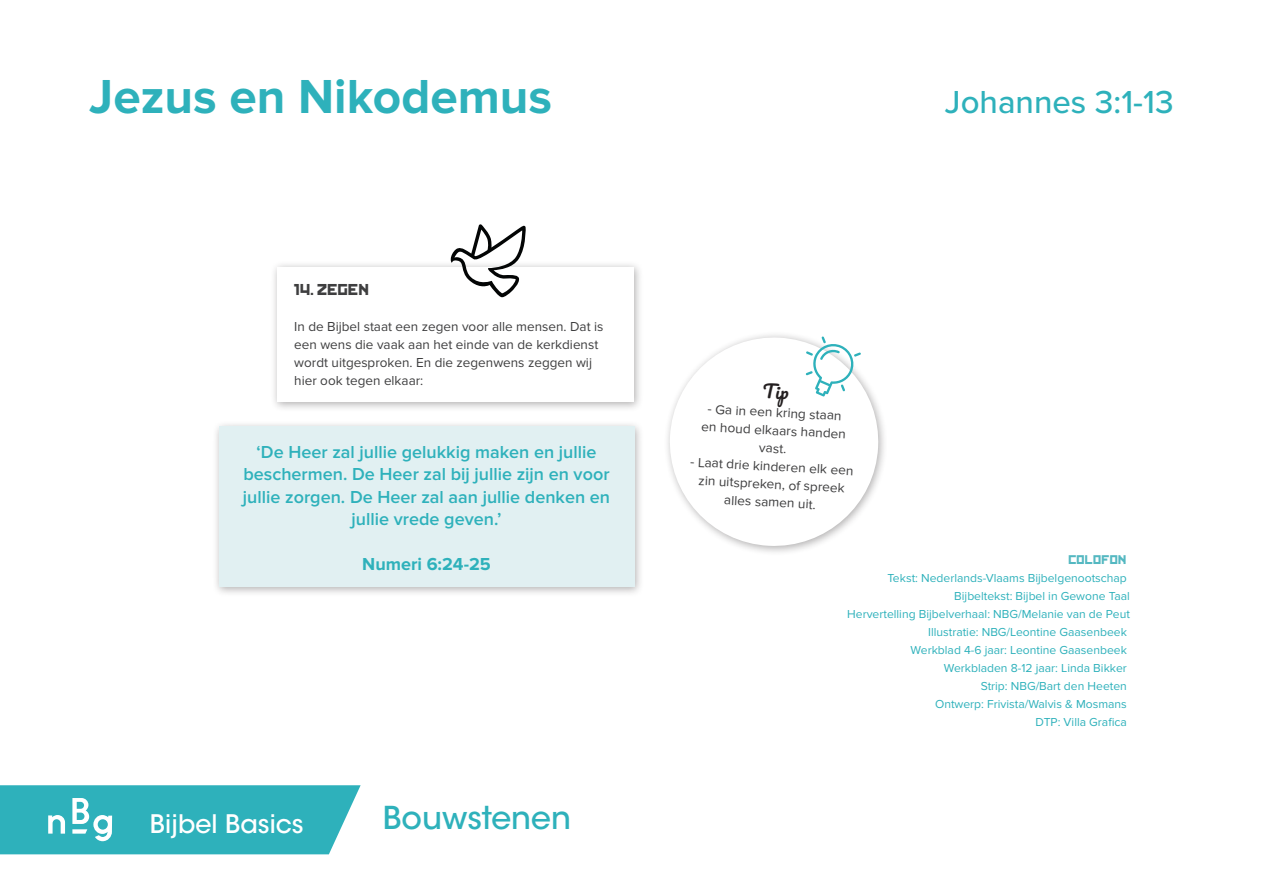
<style>
.page{position:relative;width:1263px;height:893px;background:#fff}
.page>*{position:absolute;margin:0;border:0;box-sizing:border-box;transform-origin:0 0}
.t1{font:700 49.5px "Proxima Nova";color:#2eb1bb}
.t2{font:500 33px "Proxima Nova";color:#2eb1bb}
.t3{font:500 31.35px "ITC Avant Garde Std";color:#2eb1bb}
.t4{font:500 25.35px "ITC Avant Garde Std";color:#fff}
.t5{font:600 18px/22.5px "Proxima Nova";color:#2eb1bb;text-align:center}
.t6{font:700 18px "Proxima Nova";color:#2eb1bb}
.t7{font:15px "Kremlin";color:#3e3e3f}
.t8{font:13.5px/18px "Proxima Nova";color:#3e3e3f;text-align:center}
.t9{font:12px/18px "Proxima Nova";color:#2eb1bb;text-align:right}
.t10{font:12px "Kremlin";color:#54b8c1}
</style>
<div class="page">
<svg style="left:0;top:785px;width:361px;height:69px"></svg>
<div style="left:270px;top:260px;width:374px;height:152px;background:#231f20;opacity:.35"></div>
<div style="left:277px;top:267px;width:357px;height:135px;background:#fff"></div>
<div style="left:212px;top:420px;width:432px;height:177px;background:#231f20;opacity:.35"></div>
<div style="left:219px;top:426px;width:415px;height:161px;background:#e1f0f2"></div>
<svg style="left:667px;top:335px;width:214px;height:214px"></svg>
<svg style="left:806px;top:336px;width:55px;height:61px"></svg>
<svg style="left:451px;top:224px;width:75px;height:73px"></svg>
<svg style="left:763px;top:383px;width:26px;height:25px"></svg>
<h1 class="t1" style="left:89px;top:68px;width:464px">Jezus en Nikodemus</h1>
<p class="t7" style="left:294px;top:284px;width:77px">14. ZEGEN</p>
<p class="t8" style="left:294px;top:318px;width:311px;text-align:left">In de Bijbel staat een zegen voor alle mensen. Dat is een wens die vaak aan het einde van de kerkdienst wordt uitgesproken. En die zegenwens zeggen wij hier ook tegen elkaar:</p>
<h3 class="t5" style="left:243px;top:441px;width:369px">‘De Heer zal jullie gelukkig maken en jullie beschermen. De Heer zal bij jullie zijn en voor jullie zorgen. De Heer zal aan jullie denken en jullie vrede geven.’</h3>
<h3 class="t6" style="left:362px;top:554px;width:130px">Numeri 6:24-25</h3>
<h3 class="t4" style="left:150px;top:808px;width:155px">Bijbel Basics</h3>
<h3 class="t3" style="left:383px;top:798px;width:190px">Bouwstenen</h3>
<h2 class="t2" style="left:945px;top:77px;width:230px">Johannes 3:1-13</h2>
<p class="t8" style="left:703px;top:400px;width:146px;rotate:3deg">- Ga in een kring staan en houd elkaars handen vast.</p>
<p class="t8" style="left:691px;top:453px;width:165px;rotate:3deg">- Laat drie kinderen elk een zin uitspreken, of spreek alles samen uit.</p>
<p class="t10" style="left:1069px;top:555px;width:60px">COLOFON</p>
<p class="t9" style="left:847px;top:569px;width:284px">Tekst: Nederlands-Vlaams Bijbelgenootschap Bijbeltekst: Bijbel in Gewone Taal<br>Hervertelling Bijbelverhaal: NBG/Melanie van de Peut Illustratie: NBG/Leontine Gaasenbeek<br>Werkblad 4-6 jaar: Leontine Gaasenbeek Werkbladen 8-12 jaar: Linda Bikker<br>Strip: NBG/Bart den Heeten<br>Ontwerp: Frivista/Walvis &amp; Mosmans<br>DTP: Villa Grafica</p>
</div>
